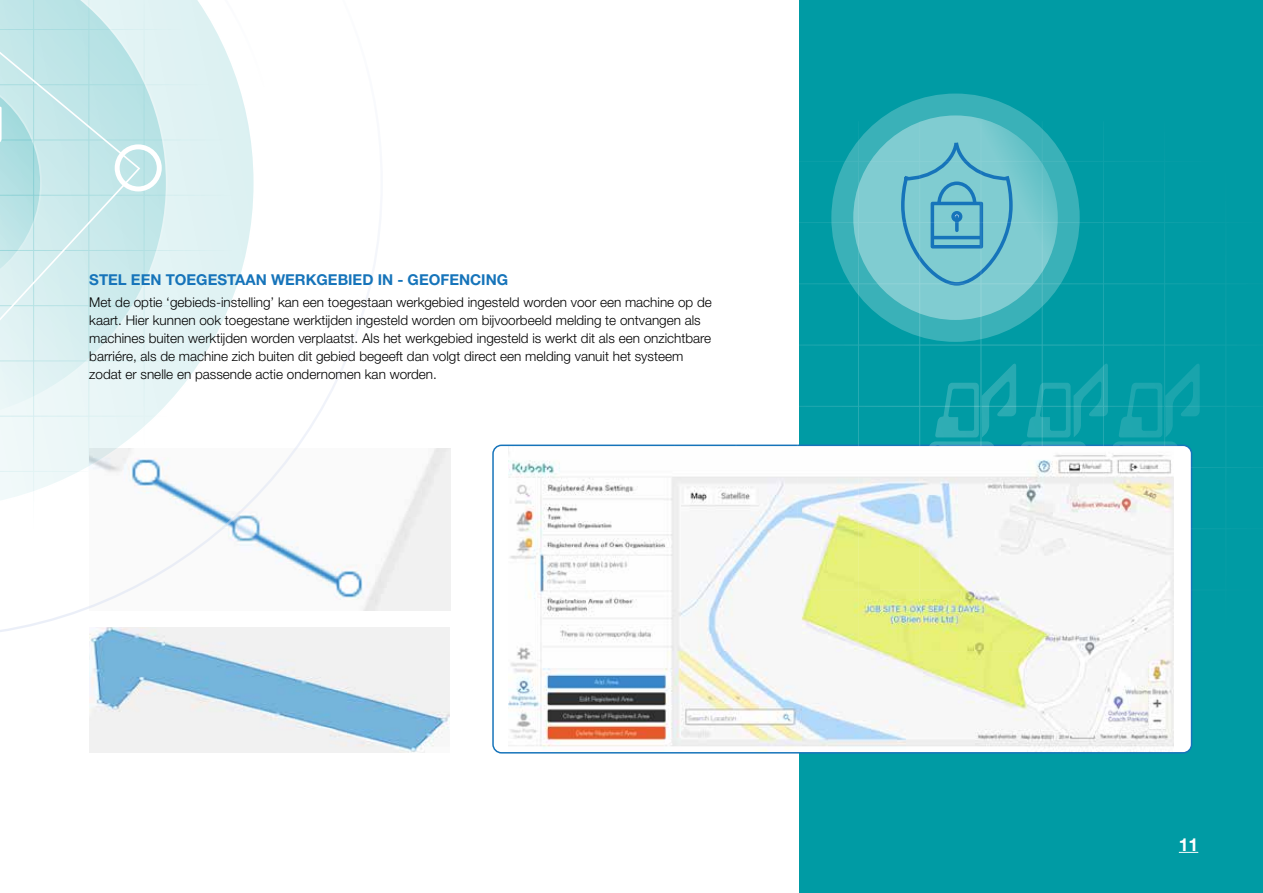
<style>
.page{position:relative;width:1263px;height:893px;background:#fff}
.page>*{position:absolute;margin:0;border:0;box-sizing:border-box;transform-origin:0 0}
.t1{font:700 18px "Helvetica Neue LT Std";color:#fff}
.t2{font:700 15px "Helvetica Neue LT Std";color:#1674ba}
.t3{font:300 13.5px/18px "Helvetica Neue LT Std";color:#000}
</style>
<div class="page">
<div style="left:799px;top:0;width:464px;height:893px;background:#009ba4"></div>
<div style="left:831px;top:94px;width:249px;height:248px;background:#3ab1b8;border-radius:50%"></div>
<svg style="left:853px;top:115px;width:205px;height:205px;background:#7bcacf"></svg>
<svg style="left:899px;top:139px;width:115px;height:148px;background:#70bfcd"></svg>
<div style="left:953px;top:213px;width:8px;height:7px;background:#1674ba;border-radius:50%"></div>
<div style="left:951px;top:211px;width:11px;height:11px;border:4px solid #1674ba;border-radius:50%"></div>
<svg style="left:955px;top:217px;width:4px;height:13px"></svg>
<div style="left:493px;top:445px;width:698px;height:308px;background:#fff;border-radius:9px"></div>
<img style="left:508px;top:448px;width:665px;height:302px">
<div style="left:492px;top:445px;width:700px;height:308px;border:2px solid #1674ba;border-radius:9px"></div>
<img style="left:89px;top:627px;width:361px;height:126px">
<svg style="left:0;top:242px;width:383px;height:396px"></svg>
<svg style="left:0;top:242px;width:279px;height:292px"></svg>
<svg style="left:0;top:0;width:255px;height:510px"></svg>
<svg style="left:0;top:0;width:168px;height:423px;background:#def1f2"></svg>
<div style="left:115px;top:144px;width:47px;height:47px;border:5px solid #fff;border-radius:50%"></div>
<svg style="left:0;top:0;width:141px;height:375px;background:#cae9eb"></svg>
<hr style="left:429px;top:121px;width:1px;height:616px;background:#fff">
<hr style="left:552px;top:121px;width:1px;height:616px;background:#fff">
<hr style="left:613px;top:121px;width:1px;height:616px;background:#fff">
<hr style="left:674px;top:121px;width:1px;height:616px;background:#fff">
<hr style="left:736px;top:121px;width:1px;height:616px;background:#fff">
<hr style="left:797px;top:121px;width:1px;height:616px;background:#fff">
<hr style="left:858px;top:121px;width:1px;height:616px;background:#fff">
<hr style="left:919px;top:121px;width:1px;height:616px;background:#fff">
<hr style="left:980px;top:121px;width:1px;height:616px;background:#fff">
<hr style="left:1042px;top:121px;width:1px;height:616px;background:#fff">
<hr style="left:1103px;top:121px;width:1px;height:616px;background:#fff">
<hr style="left:1164px;top:121px;width:1px;height:616px;background:#fff">
<hr style="left:1225px;top:121px;width:1px;height:616px;background:#fff">
<hr style="left:430px;top:651px;width:833px;height:1px;background:#fff">
<hr style="left:430px;top:590px;width:833px;height:1px;background:#fff">
<hr style="left:430px;top:528px;width:833px;height:1px;background:#fff">
<hr style="left:430px;top:467px;width:833px;height:1px;background:#fff">
<hr style="left:430px;top:406px;width:833px;height:1px;background:#fff">
<hr style="left:430px;top:345px;width:833px;height:1px;background:#fff">
<hr style="left:430px;top:283px;width:833px;height:1px;background:#fff">
<hr style="left:430px;top:222px;width:833px;height:1px;background:#fff">
<hr style="left:430px;top:161px;width:833px;height:1px;background:#fff">
<svg style="left:928px;top:363px;width:272px;height:94px"></svg>
<svg style="left:1179px;top:852px;width:19px;height:1px"></svg>
<p class="t2" style="left:89px;top:270px;width:420px">STEL EEN TOEGESTAAN WERKGEBIED IN - GEOFENCING</p>
<p class="t3" style="left:89px;top:293px;width:624px">Met de optie ‘gebieds-instelling’ kan een toegestaan werkgebied ingesteld worden voor een machine op de kaart. Hier kunnen ook toegestane werktijden ingesteld worden om bijvoorbeeld melding te ontvangen als machines buiten werktijden worden verplaatst. Als het werkgebied ingesteld is werkt dit als een onzichtbare barriére, als de machine zich buiten dit gebied begeeft dan volgt direct een melding vanuit het systeem zodat er snelle en passende actie ondernomen kan worden.</p>
<h1 class="t1" style="left:1179px;top:833px;width:21px">11</h1>
</div>
